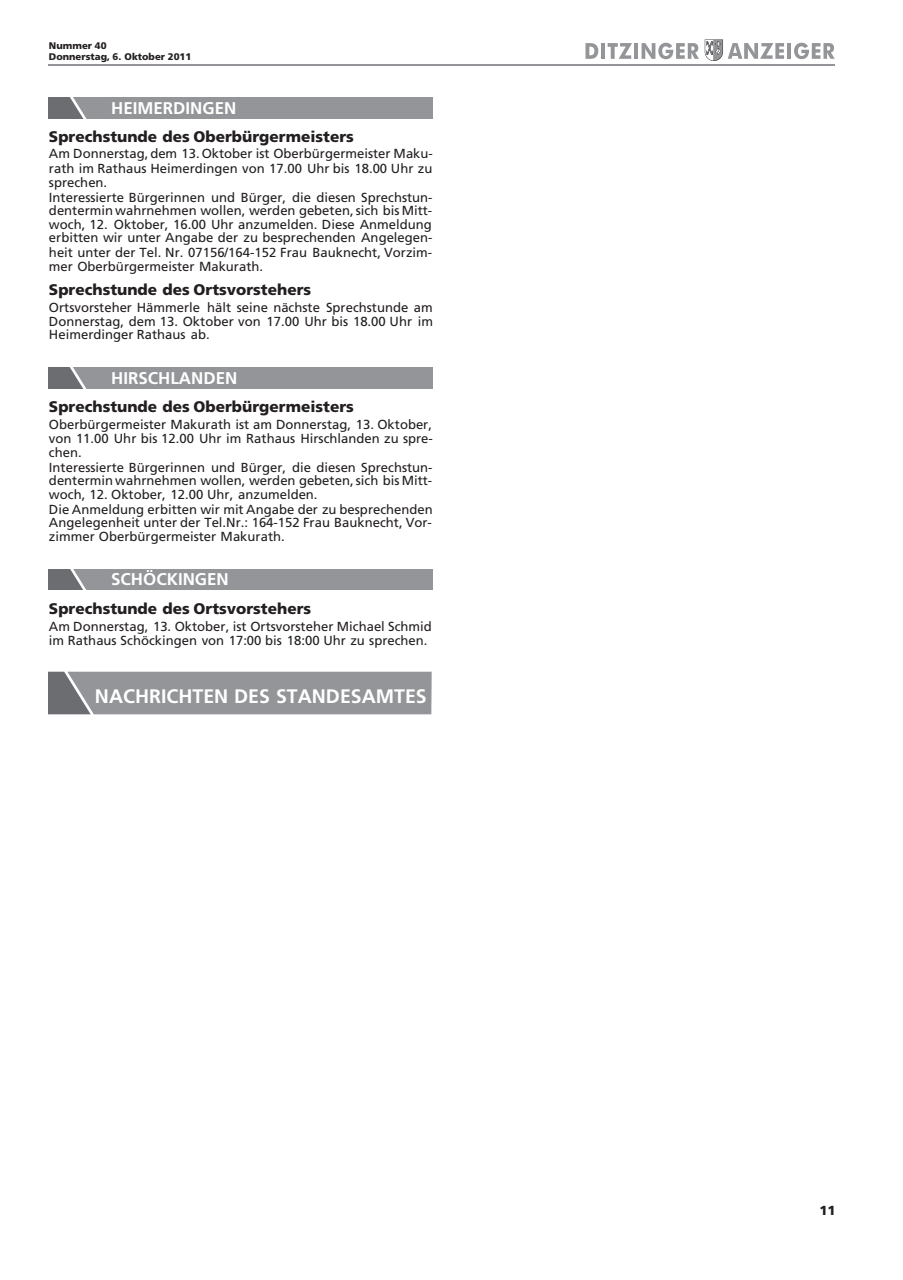
<style>
.page{position:relative;width:903px;height:1280px;background:#fff}
.page>*{position:absolute;margin:0;border:0;box-sizing:border-box;transform-origin:0 0}
.t1{font:700 19.5px "Frutiger";color:#fff}
.t2{font:700 16.95px "Frutiger";color:#fff}
.t3{font:900 15.3px "Frutiger";color:#231f20}
.t4{font:13.05px/13.5px "Frutiger";color:#231f20}
.t5{font:900 13.05px "Frutiger";color:#231f20}
.t6{font:900 9.6px/10.8px "Frutiger";color:#231f20}
</style>
<div class="page">
<svg style="left:585px;top:43px;width:13px;height:16px"></svg>
<hr style="left:601px;top:43px;width:4px;height:16px;background:#939598">
<svg style="left:607px;top:43px;width:24px;height:16px"></svg>
<svg style="left:634px;top:43px;width:3px;height:16px"></svg>
<svg style="left:641px;top:43px;width:57px;height:16px"></svg>
<svg style="left:704px;top:40px;width:79px;height:21px"></svg>
<svg style="left:787px;top:43px;width:3px;height:16px"></svg>
<svg style="left:794px;top:43px;width:40px;height:16px"></svg>
<hr style="left:48px;top:64px;width:786px;height:1px;background:#939598">
<svg style="left:49px;top:98px;width:383px;height:20px;background:#919295"></svg>
<svg style="left:49px;top:368px;width:383px;height:20px;background:#919295"></svg>
<svg style="left:49px;top:569px;width:383px;height:21px;background:#919295"></svg>
<svg style="left:49px;top:671px;width:382px;height:43px;background:#929497"></svg>
<p class="t6" style="left:49px;top:41px;width:144px">Nummer 40<br>Donnerstag, 6. Oktober 2011</p>
<p class="t2" style="left:111px;top:101px;width:127px">HEIMERDINGEN</p>
<p class="t3" style="left:49px;top:131px;width:306px">Sprechstunde des Oberbürgermeisters</p>
<p class="t4" style="left:49px;top:147px;width:385px;line-height:14.9px">Am Donnerstag, dem 13. Oktober ist Oberbürgermeister Maku&shy;rath im Rathaus Heimerdingen von 17.00 Uhr bis 18.00 Uhr zu</p>
<p class="t4" style="left:49px;top:176px;width:385px;line-height:14.9px">sprechen.<br>Interessierte Bürgerinnen und Bürger, die diesen Sprechstun-</p>
<p class="t4" style="left:49px;top:205px;width:385px;text-align:justify">dentermin wahrnehmen wollen, werden gebeten, sich bis Mitt&shy;woch, 12. Oktober, 16.00 Uhr anzumelden. Diese Anmeldung erbitten wir unter Angabe der zu besprechenden Angelegen-</p>
<p class="t4" style="left:49px;top:247px;width:384px">heit unter der Tel. Nr. 07156/164-152 Frau Bauknecht, Vorzim&shy;mer Oberbürgermeister Makurath.</p>
<p class="t3" style="left:49px;top:283px;width:263px">Sprechstunde des Ortsvorstehers</p>
<p class="t4" style="left:49px;top:302px;width:385px;text-align:justify">Ortsvorsteher Hämmerle hält seine nächste Sprechstunde am Donnerstag, dem 13. Oktober von 17.00 Uhr bis 18.00 Uhr im Heimerdinger Rathaus ab.</p>
<p class="t2" style="left:111px;top:371px;width:128px">HIRSCHLANDEN</p>
<p class="t3" style="left:49px;top:401px;width:306px">Sprechstunde des Oberbürgermeisters</p>
<p class="t4" style="left:49px;top:417px;width:385px;line-height:14.9px">Oberbürgermeister Makurath ist am Donnerstag, 13. Oktober, von 11.00 Uhr bis 12.00 Uhr im Rathaus Hirschlanden zu spre-</p>
<p class="t4" style="left:49px;top:446px;width:385px;line-height:14.9px">chen.<br>Interessierte Bürgerinnen und Bürger, die diesen Sprechstun-</p>
<p class="t4" style="left:49px;top:475px;width:384px">dentermin wahrnehmen wollen, werden gebeten, sich bis Mitt&shy;woch, 12. Oktober, 12.00 Uhr, anzumelden.</p>
<p class="t4" style="left:49px;top:503px;width:385px;text-align:justify">Die Anmeldung erbitten wir mit Angabe der zu besprechenden Angelegenheit unter der Tel.Nr.: 164-152 Frau Bauknecht, Vor&shy;zimmer Oberbürgermeister Makurath.</p>
<p class="t2" style="left:111px;top:572px;width:119px">SCHÖCKINGEN</p>
<p class="t3" style="left:49px;top:602px;width:263px">Sprechstunde des Ortsvorstehers</p>
<p class="t4" style="left:49px;top:621px;width:384px">Am Donnerstag, 13. Oktober, ist Ortsvorsteher Michael Schmid im Rathaus Schöckingen von 17:00 bis 18:00 Uhr zu sprechen.</p>
<h1 class="t1" style="left:95px;top:688px;width:333px">NACHRICHTEN DES STANDESAMTES</h1>
<p class="t5" style="left:818px;top:1204px;width:18px">11</p>
</div>
